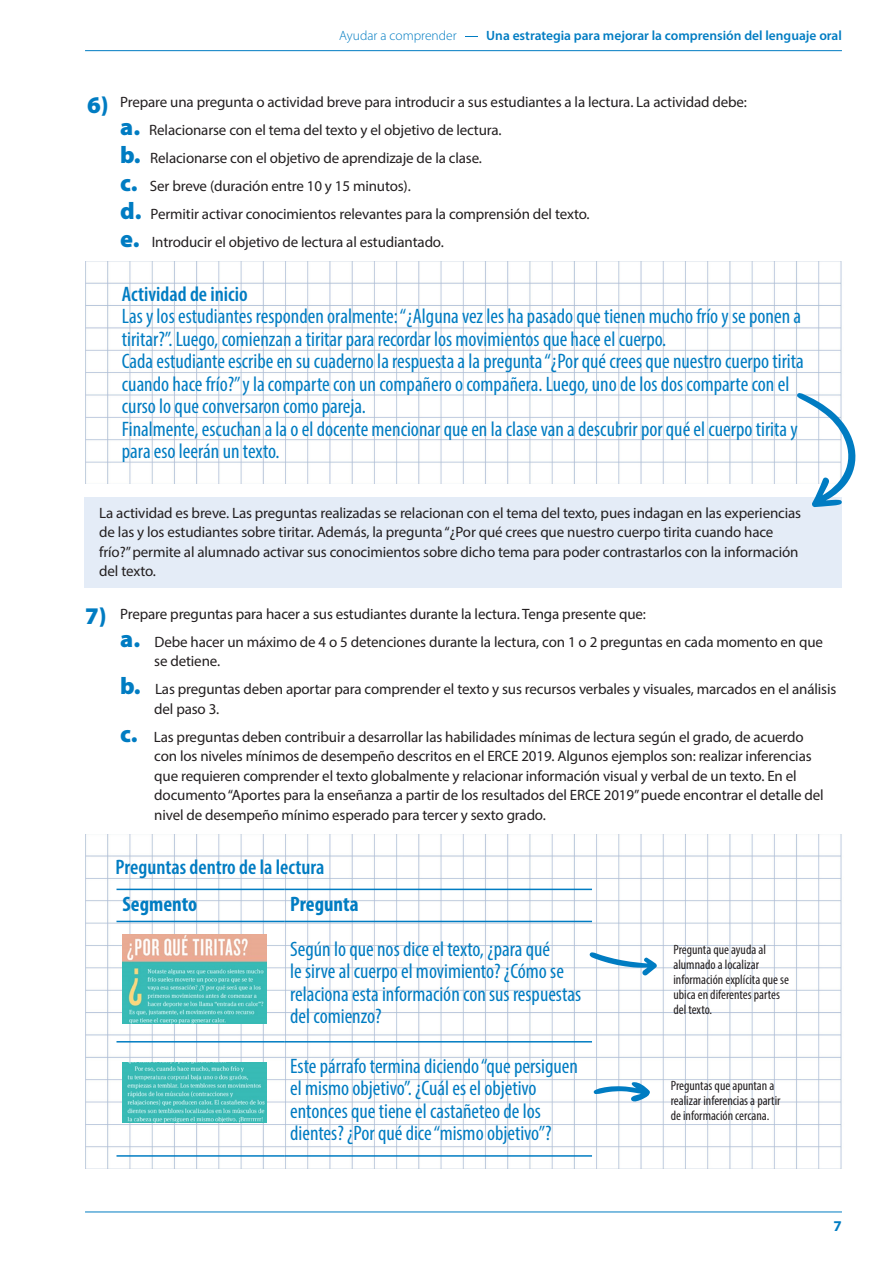
<style>
.page{position:relative;width:893px;height:1263px;background:#fff}
.page>*{position:absolute;margin:0;border:0;box-sizing:border-box;transform-origin:0 0}
.t1{font:900 24px "Myriad Pro";color:#007cc2}
.t2{font:condensed 21px/22.5px "Myriad Pro";color:#007cc2}
.t3{font:600 condensed 21px "Myriad Pro";color:#007cc2}
.t4{font:700 condensed 21px "Myriad Pro";color:#007cc2}
.t5{font:15px/19.5px "Myriad Pro";letter-spacing:-.01em;color:#231f20}
.t6{font:700 15px "Myriad Pro";color:#007cc2}
.t7{font:condensed 13.5px/15px "Myriad Pro";color:#231f20}
.t8{font:600 13.5px "Myriad Pro";color:#007cc2}
.s1{font-weight:300}
.s2{font-weight:900;font-size:24px;color:#007cc2}
</style>
<div class="page">
<div style="left:84px;top:497px;width:758px;height:90px;background:#e4ecf7"></div>
<img style="left:85px;top:261px;width:757px;height:223px">
<img style="left:85px;top:834px;width:757px;height:335px">
<svg style="left:796px;top:393px;width:60px;height:114px"></svg>
<hr style="left:117px;top:889px;width:167px;height:1px;background:#007cc2">
<hr style="left:284px;top:889px;width:308px;height:1px;background:#007cc2">
<hr style="left:117px;top:921px;width:167px;height:1px;background:#007cc2">
<hr style="left:284px;top:921px;width:308px;height:1px;background:#007cc2">
<hr style="left:117px;top:1041px;width:167px;height:1px;background:#007cc2">
<hr style="left:284px;top:1041px;width:308px;height:1px;background:#007cc2">
<hr style="left:117px;top:1155px;width:167px;height:2px;background:#007cc2">
<hr style="left:284px;top:1155px;width:308px;height:2px;background:#007cc2">
<img style="left:123px;top:935px;width:144px;height:88px">
<img style="left:123px;top:1063px;width:144px;height:59px">
<svg style="left:593px;top:1081px;width:57px;height:21px"></svg>
<svg style="left:589px;top:952px;width:68px;height:25px"></svg>
<hr style="left:85px;top:1211px;width:757px;height:1px;background:#007cc2">
<hr style="left:85px;top:50px;width:757px;height:1px;background:#007cc2">
<p class="t8" style="left:339px;top:27px;width:504px"><span class="s1">Ayudar a comprender -</span> Una estrategia para mejorar la comprensión del lenguaje oral</p>
<p class="t1" style="left:87px;top:89px;width:23px">6)</p>
<p class="t5" style="left:120px;top:92px;width:628px">Prepare una pregunta o actividad breve para introducir a sus estudiantes a la lectura. La actividad debe:</p>
<p class="t5" style="left:120px;top:120px;width:383px"><span class="s2">a.</span> Relacionarse con el tema del texto y el objetivo de lectura.</p>
<p class="t5" style="left:120px;top:148px;width:363px"><span class="s2">b.</span> Relacionarse con el objetivo de aprendizaje de la clase.</p>
<p class="t5" style="left:120px;top:176px;width:292px"><span class="s2">c.</span> Ser breve (duración entre 10 y 15 minutos).</p>
<p class="t5" style="left:120px;top:204px;width:471px"><span class="s2">d.</span> Permitir activar conocimientos relevantes para la comprensión del texto.</p>
<p class="t5" style="left:120px;top:232px;width:325px"><span class="s2">e.</span> Introducir el objetivo de lectura al estudiantado.</p>
<p class="t3" style="left:122px;top:281px;width:127px">Actividad de inicio</p>
<p class="t2" style="left:122px;top:305px;width:681px">Las y los estudiantes responden oralmente: “¿Alguna vez les ha pasado que tienen mucho frío y se ponen a tiritar?”. Luego, comienzan a tiritar para recordar los movimientos que hace el cuerpo.</p>
<p class="t2" style="left:122px;top:350px;width:683px">Cada estudiante escribe en su cuaderno la respuesta a la pregunta “¿Por qué crees que nuestro cuerpo tirita cuando hace frío?” y la comparte con un compañero o compañera. Luego, uno de los dos comparte con el curso lo que conversaron como pareja.</p>
<p class="t2" style="left:122px;top:417px;width:677px">Finalmente, escuchan a la o el docente mencionar que en la clase van a descubrir por qué el cuerpo tirita y para eso leerán un texto.</p>
<p class="t5" style="left:99px;top:503px;width:703px">La actividad es breve. Las preguntas realizadas se relacionan con el tema del texto, pues indagan en las experiencias de las y los estudiantes sobre tiritar. Además, la pregunta “¿Por qué crees que nuestro cuerpo tirita cuando hace frío?” permite al alumnado activar sus conocimientos sobre dicho tema para poder contrastarlos con la información del texto.</p>
<p class="t1" style="left:85px;top:600px;width:23px">7)</p>
<p class="t5" style="left:120px;top:604px;width:527px">Prepare preguntas para hacer a sus estudiantes durante la lectura. Tenga presente que:</p>
<p class="t5" style="left:154px;top:632px;width:670px;text-indent:-34px"><span class="s2">a.</span> Debe hacer un máximo de 4 o 5 detenciones durante la lectura, con 1 o 2 preguntas en cada momento en que se detiene.</p>
<p class="t5" style="left:154px;top:679px;width:683px;text-indent:-34px"><span class="s2">b.</span> Las preguntas deben aportar para comprender el texto y sus recursos verbales y visuales, marcados en el análisis del paso 3.</p>
<p class="t5" style="left:154px;top:727px;width:671px;text-indent:-34px"><span class="s2">c.</span> Las preguntas deben contribuir a desarrollar las habilidades mínimas de lectura según el grado, de acuerdo con los niveles mínimos de desempeño descritos en el ERCE 2019. Algunos ejemplos son: realizar inferencias que requieren comprender el texto globalmente y relacionar información visual y verbal de un texto. En el documento “Aportes para la enseñanza a partir de los resultados del ERCE 2019” puede encontrar el detalle del nivel de desempeño mínimo esperado para tercer y sexto grado.</p>
<p class="t3" style="left:116px;top:854px;width:210px">Preguntas dentro de la lectura</p>
<p class="t4" style="left:123px;top:891px;width:76px">Segmento</p>
<p class="t4" style="left:290px;top:891px;width:70px">Pregunta</p>
<p class="t2" style="left:290px;top:937px;width:292px">Según lo que nos dice el texto, ¿para qué<br>le sirve al cuerpo el movimiento? ¿Cómo se relaciona esta información con sus respuestas del comienzo?</p>
<p class="t2" style="left:290px;top:1054px;width:289px">Este párrafo termina diciendo “que persiguen el mismo objetivo”. ¿Cuál es el objetivo entonces que tiene el castañeteo de los dientes? ¿Por qué dice “mismo objetivo”?</p>
<p class="t7" style="left:673px;top:942px;width:117px">Pregunta que ayuda al alumnado a localizar información explícita que se ubica en diferentes partes del texto.</p>
<p class="t7" style="left:671px;top:1078px;width:111px">Preguntas que apuntan a realizar inferencias a partir de información cercana.</p>
<p class="t6" style="left:834px;top:1216px;width:10px">7</p>
</div>
